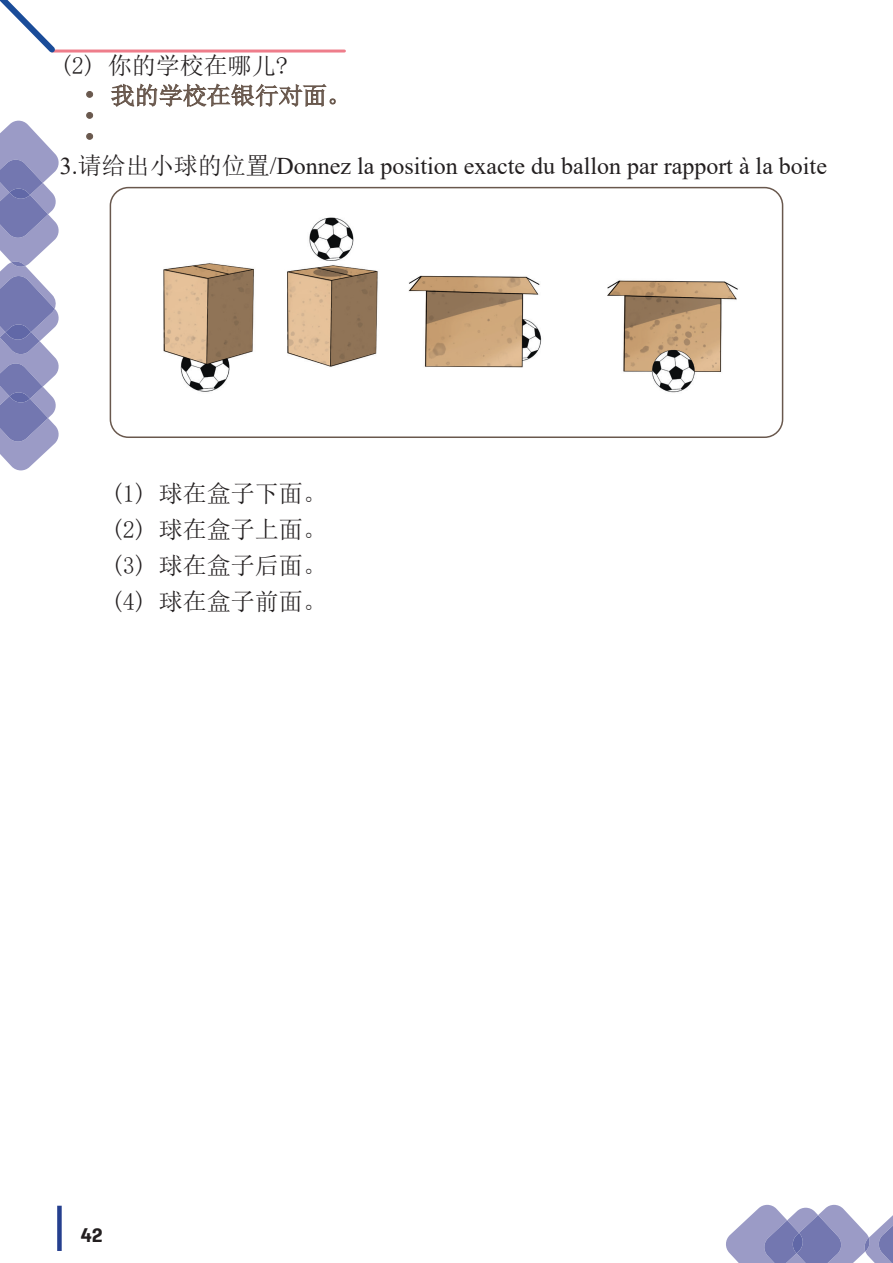
<style>
.page{position:relative;width:893px;height:1263px;background:#fff}
.page>*{position:absolute;margin:0;border:0;box-sizing:border-box;transform-origin:0 0}
.t1{font:24px "Times New Roman";color:#231f20}
.t2{font:24px/36.2px "Sim Sun";color:#231f20;text-align:justify}
.t3{font:24px/21px "Sim Sun";color:#69584d}
.t4{font:700 21px "Moto GP Display";color:#231f20}
.s1{font-family:"Sim Sun"}
</style>
<div class="page">
<svg style="left:0;top:121px;width:59px;height:349px"></svg>
<svg style="left:726px;top:1205px;width:167px;height:58px"></svg>
<div style="left:57px;top:1206px;width:5px;height:45px;background:#253f8e"></div>
<hr style="left:53px;top:50px;width:291px;height:3px;background:#ee7d8b">
<svg style="left:0;top:0;width:60px;height:53px"></svg>
<img style="left:117px;top:188px;width:621px;height:249px">
<div style="left:110px;top:187px;width:673px;height:251px;border:2px solid #69584d;border-radius:18px"></div>
<p class="t2" style="left:60px;top:48px;width:230px">(2) 你的学校在哪儿?</p>
<p class="t3" style="left:84px;top:85px;width:269px">• 我的学校在银 行对面。•<br>•</p>
<p class="t1" style="left:60px;top:149px;width:769px">3.<span class="s1">请给出小球的位置</span>/Donnez la position exacte du ballon par rapport à la boite</p>
<p class="t2" style="left:111px;top:475px;width:218px">(1) 球在盒子下面。(2) 球在盒子上面。(3) 球在盒子后面。(4) 球在盒子前面。</p>
<p class="t4" style="left:81px;top:1223px;width:24px">42</p>
</div>
